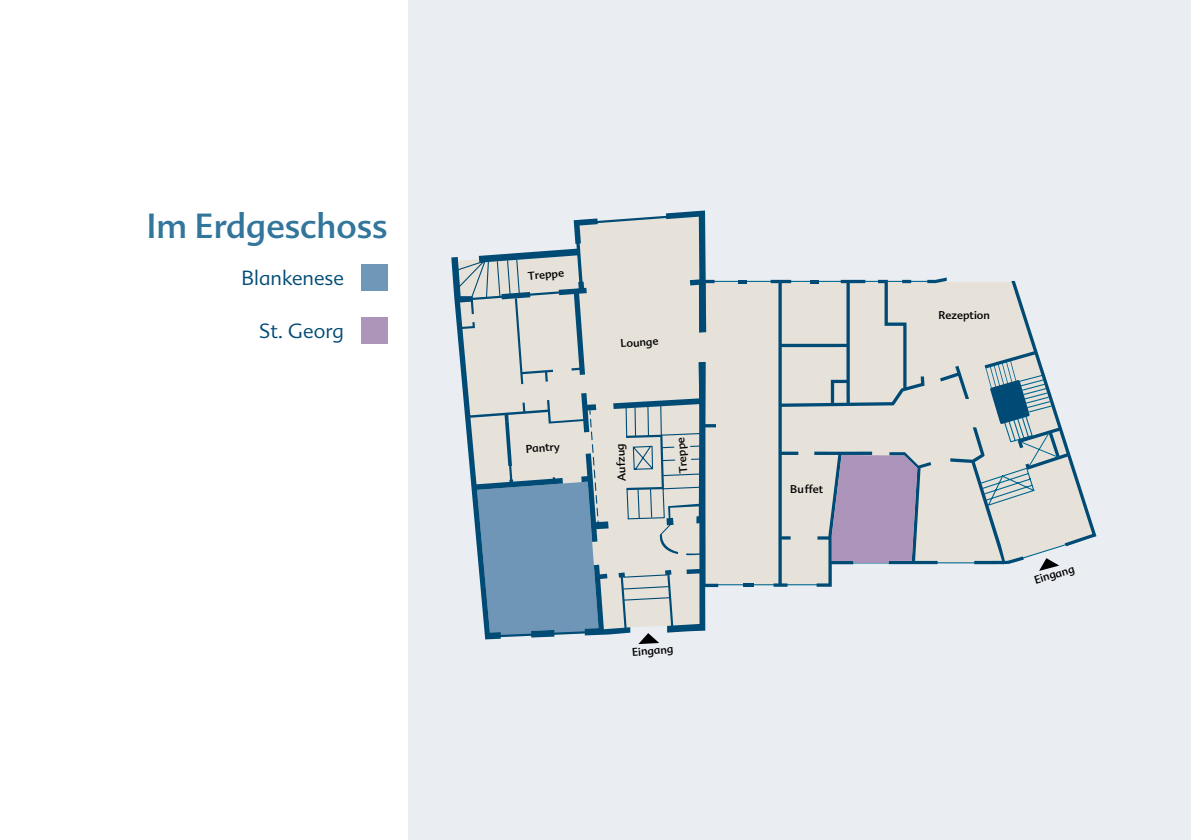
<style>
.page{position:relative;width:1191px;height:840px;background:#fff}
.page>*{position:absolute;margin:0;border:0;box-sizing:border-box;transform-origin:0 0}
.t1{font:34px "Advert";color:#32769c}
.t2{font:300 20px "Advert";color:#004b75}
.t3{font:11px "Advert";color:#000}
</style>
<div class="page">
<div style="left:408px;top:0;width:783px;height:839px;background:#eaeef3"></div>
<div style="left:718px;top:280px;width:52px;height:305px;background:#e6e2da"></div>
<svg style="left:770px;top:280px;width:40px;height:306px;background:#cbd0ce"></svg>
<svg style="left:738px;top:280px;width:9px;height:3px"></svg>
<svg style="left:743px;top:583px;width:11px;height:3px"></svg>
<svg style="left:455px;top:210px;width:263px;height:433px;background:#bbc7cc"></svg>
<svg style="left:810px;top:277px;width:286px;height:309px"></svg>
<div style="left:361px;top:317px;width:26px;height:26px;background:#ad94b9"></div>
<div style="left:361px;top:264px;width:26px;height:26px;background:#6f97b7"></div>
<h1 class="t1" style="left:147px;top:205px;width:242px">Im Erdgeschoss</h1>
<h2 class="t2" style="left:241px;top:265px;width:104px">Blankenese</h2>
<h2 class="t2" style="left:259px;top:319px;width:87px">St. Georg</h2>
<p class="t3" style="left:527px;top:269px;width:38px;rotate:-5deg">Treppe</p>
<p class="t3" style="left:525px;top:442px;width:36px;rotate:-4deg">Pantry</p>
<p class="t3" style="left:620px;top:336px;width:39px;rotate:-4deg">Lounge</p>
<p class="t3" style="left:615px;top:481px;width:39px;rotate:-93deg">Aufzug</p>
<p class="t3" style="left:677px;top:474px;width:38px;rotate:-95deg">Treppe</p>
<p class="t3" style="left:631px;top:645px;width:43px;rotate:-5deg">Eingang</p>
<p class="t3" style="left:790px;top:482px;width:34px">Buffet</p>
<p class="t3" style="left:938px;top:308px;width:53px">Rezeption</p>
<p class="t3" style="left:1032px;top:573px;width:43px;rotate:-17deg">Eingang</p>
</div>
